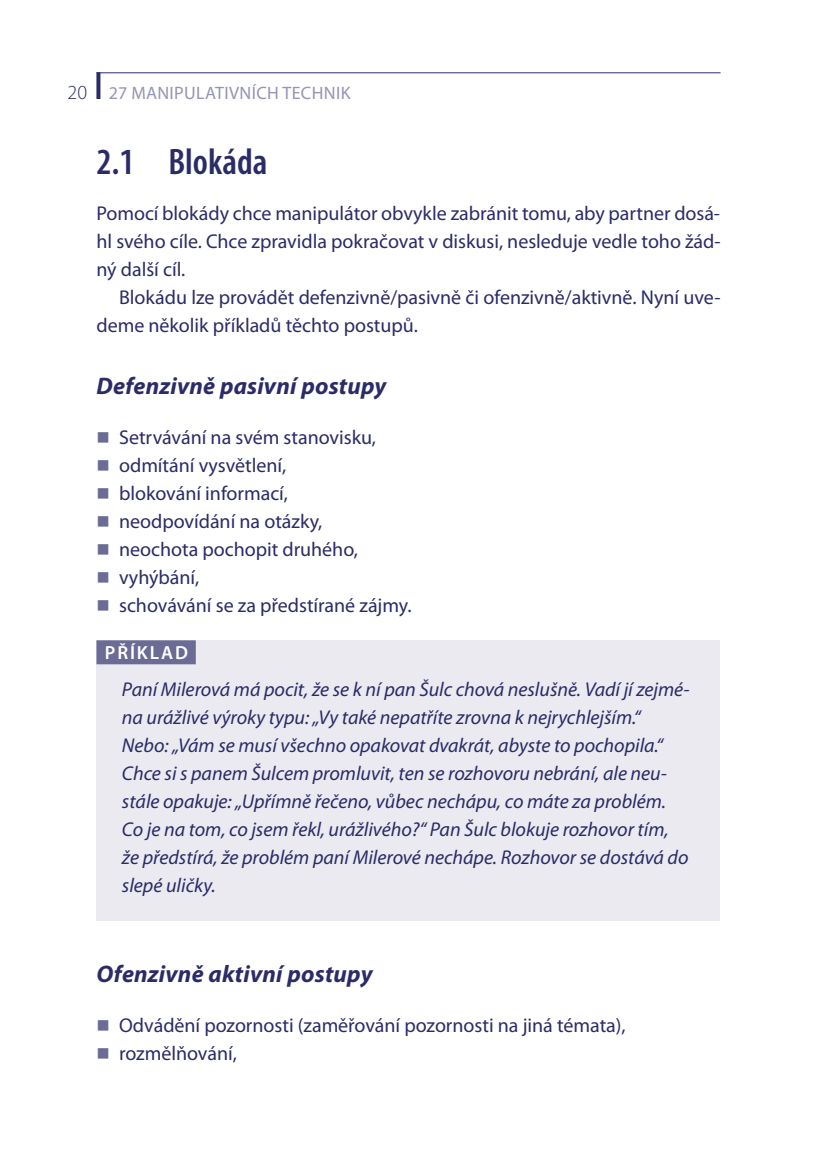
<style>
.page{position:relative;width:817px;height:1174px;background:#fff}
.page>*{position:absolute;margin:0;border:0;box-sizing:border-box;transform-origin:0 0}
.t1{font:600 condensed 37px "Myriad Pro";color:#2b2b68}
.t2{font:italic 700 24px "Myriad Pro";letter-spacing:.01em;color:#2b2b68}
.t3{font:20px/28px "Myriad Pro";color:#2b2b68}
.t4{font:italic 20px/28px "Myriad Pro";color:#2b2b68}
.t5{font:600 19px "Myriad Pro";letter-spacing:.1em;color:#fff}
.t6{font:18px "Myriad Pro";letter-spacing:.02em;color:#9595b4}
.s1{font-weight:300;font-size:20px;color:#2b2b68}
</style>
<div class="page">
<hr style="left:96px;top:72px;width:624px;height:1px;background:#2b2b68">
<svg style="left:96px;top:72px;width:4px;height:27px"></svg>
<div style="left:96px;top:640px;width:624px;height:280px;background:#eaeaf0"></div>
<div style="left:96px;top:640px;width:100px;height:24px;background:#6b6b95"></div>
<p class="t6" style="left:68px;top:82px;width:284px"><span class="s1">20</span> 27 MANIPULATIVNÍCH TECHNIK</p>
<h1 class="t1" style="left:96px;top:139px;width:172px">2.1 Blokáda</h1>
<p class="t3" style="left:96px;top:199px;width:625px;text-align:justify">Pomocí blokády chce manipulátor obvykle zabránit tomu, aby partner dosá&shy;hl svého cíle. Chce zpravidla pokračovat v diskusi, nesleduje vedle toho žád&shy;ný další cíl.</p>
<p class="t3" style="left:96px;top:283px;width:625px;text-indent:23px">Blokádu lze provádět defenzivně/pasivně či ofenzivně/aktivně. Nyní uve&shy;deme několik příkladů těchto postupů.</p>
<p class="t2" style="left:96px;top:370px;width:291px">Defenzivně pasivní postupy</p>
<p class="t3" style="left:119px;top:423px;width:294px">Setrvávání na svém stanovisku, odmítání vysvětlení,<br>blokování informací,<br>neodpovídání na otázky,<br>neochota pochopit druhého, vyhýbání,<br>schovávání se za předstírané zájmy.</p>
<p class="t5" style="left:105px;top:641px;width:85px">PŘÍKLAD</p>
<p class="t4" style="left:122px;top:675px;width:569px">Paní Milerová má pocit, že se k ní pan Šulc chová neslušně. Vadí jí zejmé&shy;na urážlivé výroky typu: „Vy také nepatříte zrovna k nejrychlejším.“ Nebo: „Vám se musí všechno opakovat dvakrát, abyste to pochopila.“ Chce si s panem Šulcem promluvit, ten se rozhovoru nebrání, ale neu&shy;stále opakuje: „Upřímně řečeno, vůbec nechápu, co máte za problém.<br>Co je na tom, co jsem řekl, urážlivého?“ Pan Šulc blokuje rozhovor tím, že předstírá, že problém paní Milerové nechápe. Rozhovor se dostává do slepé uličky.</p>
<p class="t2" style="left:96px;top:958px;width:278px">Ofenzivně aktivní postupy</p>
<p class="t3" style="left:119px;top:1011px;width:508px">Odvádění pozornosti (zaměřování pozornosti na jiná témata), rozmělňování,</p>
</div>
